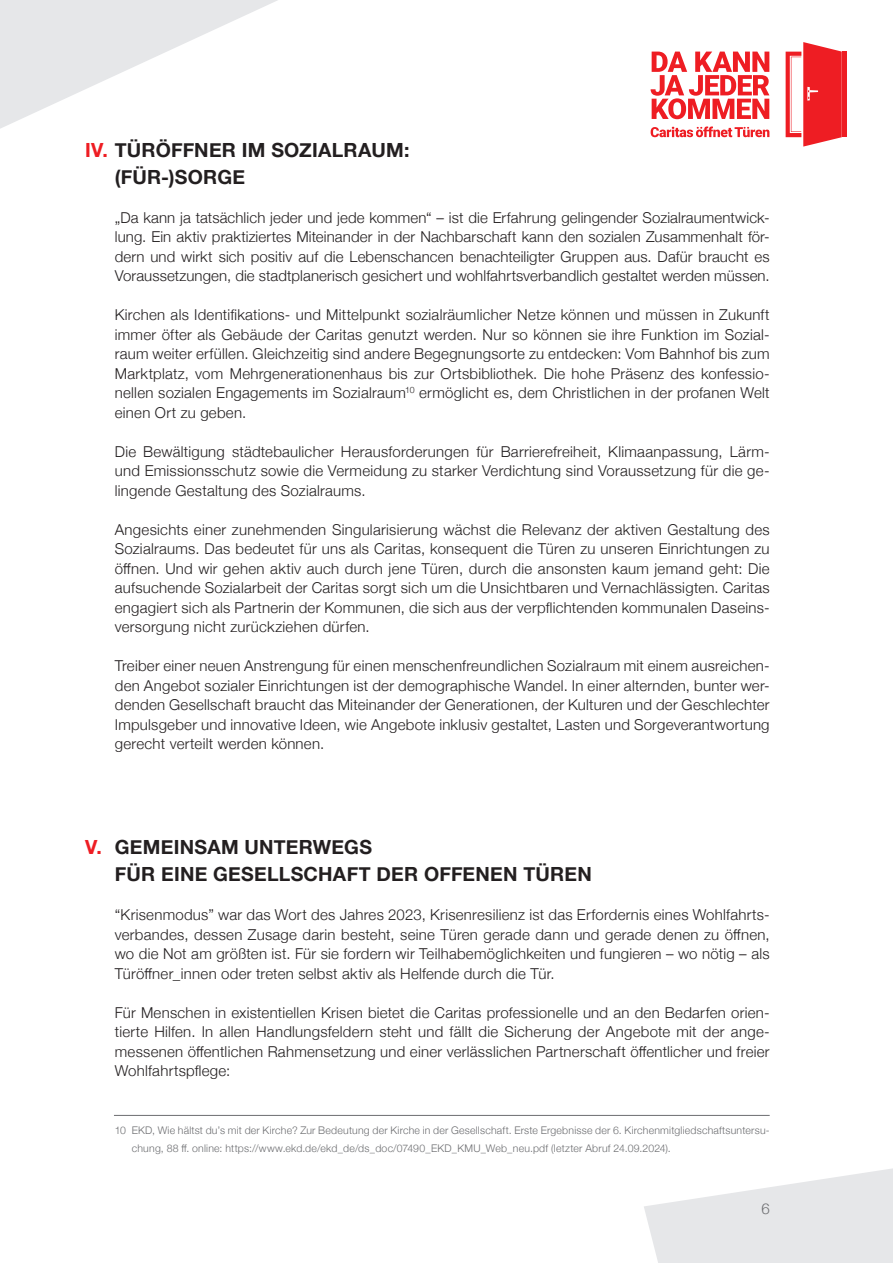
<style>
.page{position:relative;width:893px;height:1263px;background:#fff}
.page>*{position:absolute;margin:0;border:0;box-sizing:border-box;transform-origin:0 0}
.t1{font:700 19.5px/27px "Helvetica Neue";letter-spacing:.01em;color:#231f20}
.t2{font:300 15px/19.5px "Helvetica Neue";letter-spacing:.015em;color:#231f20;text-align:justify}
.t3{font:300 15px "Helvetica Neue";color:#6c6d70}
.t4{font:300 10.5px/18px "Helvetica Neue";letter-spacing:.02em;color:#6c6d70}
.s1{color:#ee1d23}
</style>
<div class="page">
<svg style="left:644px;top:1168px;width:249px;height:95px"></svg>
<hr style="left:114px;top:1115px;width:656px;height:1px;background:#6c6d70">
<svg style="left:651px;top:52px;width:118px;height:67px"></svg>
<svg style="left:651px;top:126px;width:118px;height:11px"></svg>
<hr style="left:843px;top:52px;width:4px;height:85px;background:#ee1d23">
<svg style="left:786px;top:42px;width:56px;height:105px"></svg>
<svg style="left:0;top:0;width:278px;height:129px"></svg>
<h1 class="t1" style="left:115px;top:137px;width:296px;text-indent:-30px"><span class="s1">IV.</span> TÜRÖFFNER IM SOZIALRAUM: (FÜR-)SORGE</h1>
<p class="t2" style="left:115px;top:206px;width:656px">„Da kann ja tatsächlich jeder und jede kommen“ – ist die Erfahrung gelingender Sozialraumentwick&shy;lung. Ein aktiv praktiziertes Miteinander in der Nachbarschaft kann den sozialen Zusammenhalt för&shy;dern und wirkt sich positiv auf die Lebenschancen benachteiligter Gruppen aus. Dafür braucht es Voraussetzungen, die stadtplanerisch gesichert und wohlfahrtsverbandlich gestaltet werden müssen.</p>
<p class="t2" style="left:115px;top:304px;width:656px">Kirchen als Identifikations- und Mittelpunkt sozialräumlicher Netze können und müssen in Zukunft immer öfter als Gebäude der Caritas genutzt werden. Nur so können sie ihre Funktion im Sozial&shy;raum weiter erfüllen. Gleichzeitig sind andere Begegnungsorte zu entdecken: Vom Bahnhof bis zum Marktplatz, vom Mehrgenerationenhaus bis zur Ortsbibliothek. Die hohe Präsenz des konfessio&shy;nellen sozialen Engagements im Sozialraum<sup>10</sup> ermöglicht es, dem Christlichen in der profanen Welt einen Ort zu geben.</p>
<p class="t2" style="left:115px;top:440px;width:656px">Die Bewältigung städtebaulicher Herausforderungen für Barrierefreiheit, Klimaanpassung, Lärm&shy;und Emissionsschutz sowie die Vermeidung zu starker Verdichtung sind Voraussetzung für die ge&shy;lingende Gestaltung des Sozialraums.</p>
<p class="t2" style="left:115px;top:518px;width:656px">Angesichts einer zunehmenden Singularisierung wächst die Relevanz der aktiven Gestaltung des Sozialraums. Das bedeutet für uns als Caritas, konsequent die Türen zu unseren Einrichtungen zu öffnen. Und wir gehen aktiv auch durch jene Türen, durch die ansonsten kaum jemand geht: Die aufsuchende Sozialarbeit der Caritas sorgt sich um die Unsichtbaren und Vernachlässigten. Caritas engagiert sich als Partnerin der Kommunen, die sich aus der verpflichtenden kommunalen Daseins&shy;versorgung nicht zurückziehen dürfen.</p>
<p class="t2" style="left:115px;top:655px;width:656px">Treiber einer neuen Anstrengung für einen menschenfreundlichen Sozialraum mit einem ausreichen&shy;den Angebot sozialer Einrichtungen ist der demographische Wandel. In einer alternden, bunter wer&shy;denden Gesellschaft braucht das Miteinander der Generationen, der Kulturen und der Geschlechter Impulsgeber und innovative Ideen, wie Angebote inklusiv gestaltet, Lasten und Sorgeverantwortung gerecht verteilt werden können.</p>
<h1 class="t1" style="left:115px;top:834px;width:479px;text-indent:-30px"><span class="s1">V.</span> GEMEINSAM UNTERWEGS<br>FÜR EINE GESELLSCHAFT DER OFFENEN TÜREN</h1>
<p class="t2" style="left:115px;top:904px;width:656px">“Krisenmodus” war das Wort des Jahres 2023, Krisenresilienz ist das Erfordernis eines Wohlfahrts&shy;verbandes, dessen Zusage darin besteht, seine Türen gerade dann und gerade denen zu öffnen, wo die Not am größten ist. Für sie fordern wir Teilhabemöglichkeiten und fungieren – wo nötig – als Türöffner_innen oder treten selbst aktiv als Helfende durch die Tür.</p>
<p class="t2" style="left:115px;top:1001px;width:656px">Für Menschen in existentiellen Krisen bietet die Caritas professionelle und an den Bedarfen orien&shy;tierte Hilfen. In allen Handlungsfeldern steht und fällt die Sicherung der Angebote mit der ange&shy;messenen öffentlichen Rahmensetzung und einer verlässlichen Partnerschaft öffentlicher und freier Wohlfahrtspflege:</p>
<p class="t4" style="left:132px;top:1120px;width:639px;text-indent:-17px">10 EKD, Wie hältst du’s mit der Kirche? Zur Bedeutung der Kirche in der Gesellschaft. Erste Ergebnisse der 6. Kirchenmitgliedschaftsuntersu&shy;chung, 88 ff. online: https://www.ekd.de/ekd_de/ds_doc/07490_EKD_KMU_Web_neu.pdf (letzter Abruf 24.09.2024).</p>
<p class="t3" style="left:761px;top:1196px;width:10px">6</p>
</div>
